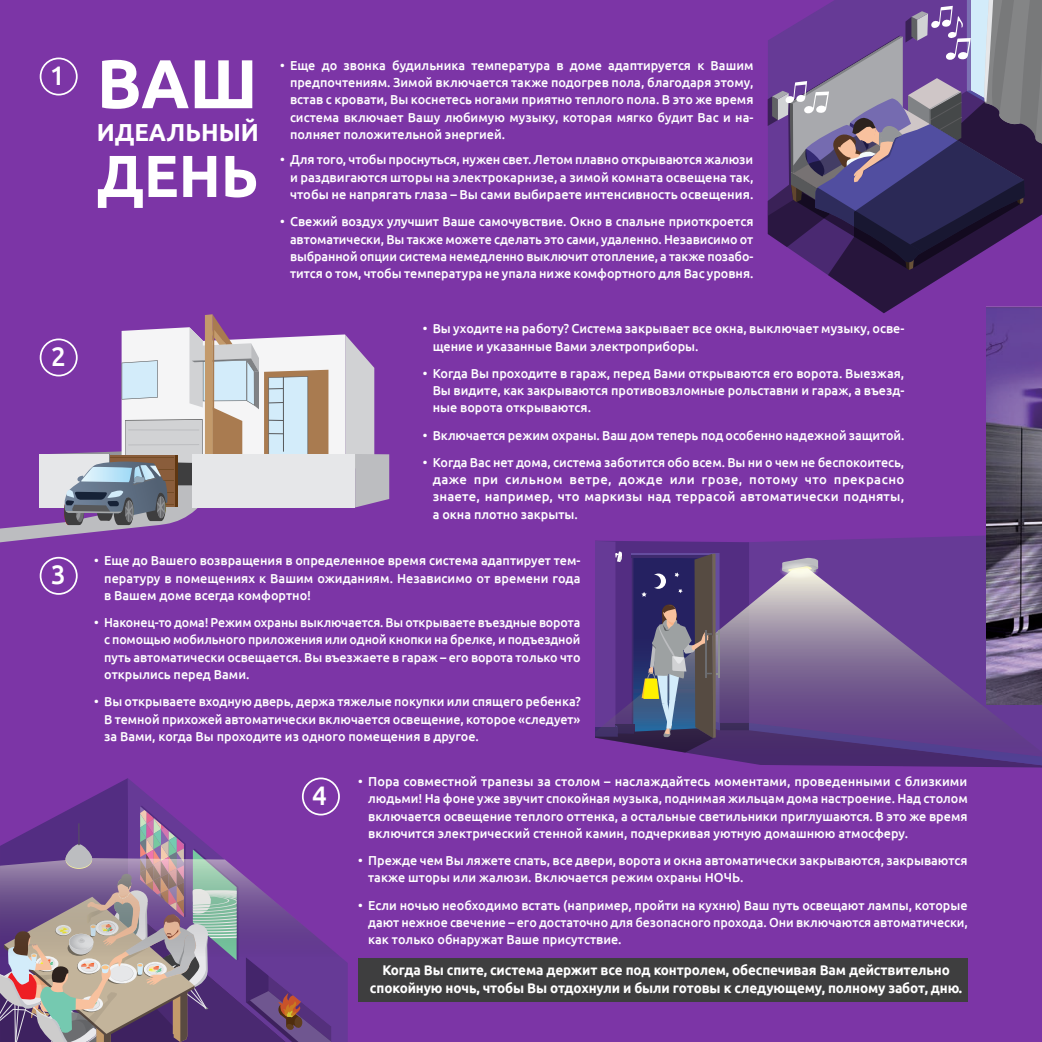
<style>
.page{position:relative;width:1042px;height:1042px;background:#7c35a6}
.page>*{position:absolute;margin:0;border:0;box-sizing:border-box;transform-origin:0 0}
.t1{font:700 68.95px "Ubuntu";color:#fff}
.t2{font:700 59.15px "Ubuntu";color:#fff}
.t3{font:500 26.78px "Ubuntu";color:#fff}
.t4{font:700 24.68px "Ubuntu";color:#fff}
.t5{font:700 14px/17.5px "Ubuntu";letter-spacing:-.01em;color:#fff;text-align:center;scale:.96 1}
.t6{font:500 12.95px/17.3px "Ubuntu";color:#fff;text-align:justify}
</style>
<div class="page">
<div style="left:358px;top:958px;width:609px;height:44px;background:#3e3e3f"></div>
<div style="left:40px;top:58px;width:38px;height:37px;border:2px solid #fff;border-radius:50%"></div>
<div style="left:40px;top:557px;width:38px;height:38px;border:2px solid #fff;border-radius:50%"></div>
<div style="left:302px;top:777px;width:38px;height:38px;border:2px solid #fff;border-radius:50%"></div>
<svg style="left:768px;top:0;width:274px;height:270px;background:#775e94"></svg>
<svg style="left:828px;top:92px;width:214px;height:221px"></svg>
<svg style="left:0;top:314px;width:389px;height:229px"></svg>
<svg style="left:807px;top:535px;width:179px;height:6px"></svg>
<svg style="left:595px;top:541px;width:447px;height:227px;background:#674d8a"></svg>
<svg style="left:331px;top:780px;width:17px;height:262px"></svg>
<svg style="left:331px;top:858px;width:8px;height:184px"></svg>
<svg style="left:0;top:778px;width:331px;height:264px"></svg>
<img style="left:986px;top:299px;width:56px;height:406px">
<h3 class="t3" style="left:50px;top:59px;width:16px">1</h3>
<h3 class="t3" style="left:51px;top:340px;width:16px">2</h3>
<h3 class="t3" style="left:51px;top:558px;width:16px">3</h3>
<h1 class="t1" style="left:97px;top:42px;width:162px">ВАШ</h1>
<h3 class="t4" style="left:97px;top:117px;width:164px">ИДЕАЛЬНЫЙ</h3>
<h2 class="t2" style="left:97px;top:140px;width:163px">ДЕНЬ</h2>
<p class="t6" style="left:290px;top:56px;width:465px;text-indent:-10px">• Еще до звонка будильника температура в доме адаптируется к Вашим предпочтениям. Зимой включается также подогрев пола, благодаря этому, встав с кровати, Вы коснетесь ногами приятно теплого пола. В это же время система включает Вашу любимую музыку, которая мягко будит Вас и на&shy;полняет положительной энергией.</p>
<p class="t6" style="left:290px;top:151px;width:465px;text-indent:-10px">• Для того, чтобы проснуться, нужен свет. Летом плавно открываются жалюзи и раздвигаются шторы на электрокарнизе, а зимой комната освещена так, чтобы не напрягать глаза – Вы сами выбираете интенсивность освещения.</p>
<p class="t6" style="left:290px;top:212px;width:465px;text-indent:-10px">• Свежий воздух улучшит Ваше самочувствие. Окно в спальне приоткроется автоматически, Вы также можете сделать это сами, удаленно. Независимо от выбранной опции система немедленно выключит отопление, а также позабо&shy;тится о том, чтобы температура не упала ниже комфортного для Вас уровня.</p>
<p class="t6" style="left:433px;top:319px;width:473px;text-indent:-10px">• Вы уходите на работу? Система закрывает все окна, выключает музыку, осве&shy;щение и указанные Вами электроприборы.</p>
<p class="t6" style="left:433px;top:364px;width:473px;text-indent:-10px">• Когда Вы проходите в гараж, перед Вами открываются его ворота. Выезжая, Вы видите, как закрываются противовзломные рольставни и гараж, а въезд&shy;ные ворота открываются.</p>
<p class="t6" style="left:423px;top:426px;width:483px">• Включается режим охраны. Ваш дом теперь под особенно надежной защитой.</p>
<p class="t6" style="left:433px;top:453px;width:473px;text-indent:-10px">• Когда Вас нет дома, система заботится обо всем. Вы ни о чем не беспокоитесь, даже при сильном ветре, дожде или грозе, потому что прекрасно знаете, например, что маркизы над террасой автоматически подняты, а окна плотно закрыты.</p>
<p class="t6" style="left:104px;top:551px;width:478px;text-indent:-10px">• Еще до Вашего возвращения в определенное время система адаптирует тем&shy;пературу в помещениях к Вашим ожиданиям. Независимо от времени года в Вашем доме всегда комфортно!</p>
<p class="t6" style="left:104px;top:613px;width:478px;text-indent:-10px">• Наконец-то дома! Режим охраны выключается. Вы открываете въездные ворота с помощью мобильного приложения или одной кнопки на брелке, и подъездной путь автоматически освещается. Вы въезжаете в гараж – его ворота только что открылись перед Вами.</p>
<p class="t6" style="left:104px;top:692px;width:478px;text-indent:-10px">• Вы открываете входную дверь, держа тяжелые покупки или спящего ребенка?<br>В темной прихожей автоматически включается освещение, которое «следует» за Вами, когда Вы проходите из одного помещения в другое.</p>
<h3 class="t3" style="left:312px;top:779px;width:16px">4</h3>
<p class="t6" style="left:368px;top:772px;width:601px;text-indent:-10px">• Пора совместной трапезы за столом – наслаждайтесь моментами, проведенными с близкими людьми! На фоне уже звучит спокойная музыка, поднимая жильцам дома настроение. Над столом включается освещение теплого оттенка, а остальные светильники приглушаются. В это же время включится электрический стенной камин, подчеркивая уютную домашнюю атмосферу.</p>
<p class="t6" style="left:368px;top:851px;width:601px;text-indent:-10px">• Прежде чем Вы ляжете спать, все двери, ворота и окна автоматически закрываются, закрываются также шторы или жалюзи. Включается режим охраны НОЧЬ.</p>
<p class="t6" style="left:368px;top:896px;width:601px;text-indent:-10px">• Если ночью необходимо встать (например, пройти на кухню) Ваш путь освещают лампы, которые дают нежное свечение – его достаточно для безопасного прохода. Они включаются автоматически, как только обнаружат Ваше присутствие.</p>
<p class="t5" style="left:370px;top:961px;width:618px">Когда Вы спите, система держит все под контролем, обеспечивая Вам действительно спокойную ночь, чтобы Вы отдохнули и были готовы к следующему, полному забот, дню.</p>
</div>
